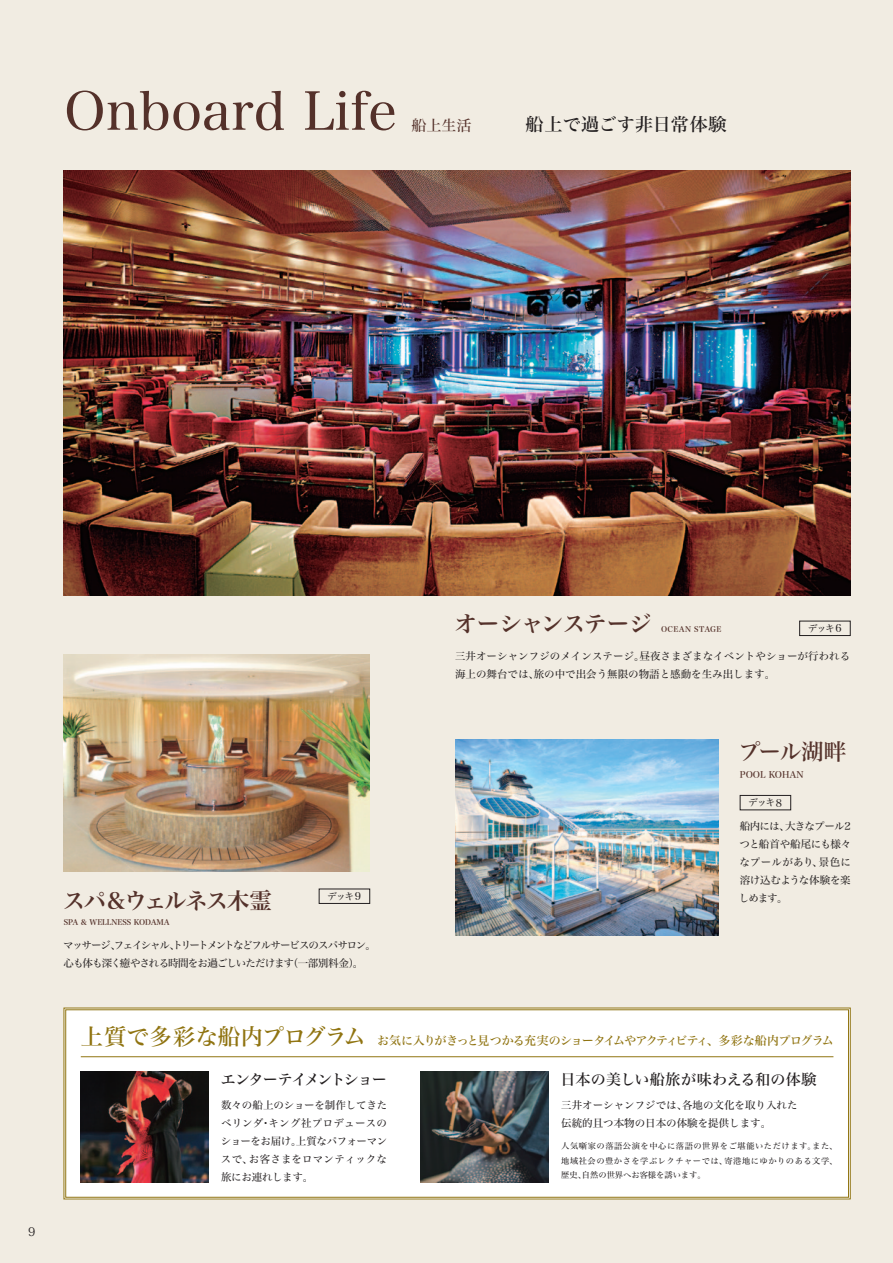
<style>
.page{position:relative;width:893px;height:1263px;background:#f1ece2}
.page>*{position:absolute;margin:0;border:0;box-sizing:border-box;transform-origin:0 0}
.t1{font:52.5px "Hira Min Std N W4";color:#54312a}
.t2{font:22.5px "Hira Min Std N W6";letter-spacing:-.06em;color:#54312a}
.t3{font:22.5px "Hira Min Std N W6";letter-spacing:-.005em;color:#54312a}
.t4{font:22.5px "Hira Min Std N W5";letter-spacing:-.05em;color:#54312a}
.t5{font:18px "Hira Min Std N W5";letter-spacing:.015em;color:#231f20}
.t6{font:15px "Hira Min Std N W5";letter-spacing:.025em;color:#231f20}
.t7{font:15px "Hira Min Std N W5";letter-spacing:-.09em;color:#231f20}
.t8{font:12px "Hira Min Std N W5";letter-spacing:-.065em;color:#907411}
.t9{font:12px "Koz Min Pro";color:#231f20}
.t10{font:10.5px/18px "Hira Min Std N W4";color:#231f20}
.t11{font:10.5px/18px "Hira Min Std N W4";letter-spacing:-.1em;color:#231f20}
.t12{font:9.75px "Hira Min Std N W4";letter-spacing:-.115em;color:#231f20}
.t13{font:9px "Hira Min Std N W5";color:#54312a}
.t14{font:8.25px/14.2px "Hira Min Std N W4";letter-spacing:.065em;color:#231f20;text-align:justify}
.t15{font:7.5px "Hira Min Std N W6";color:#54312a}
.t16{font:7.5px "Hira Min Std N W6";letter-spacing:.05em;color:#54312a}
.s1{font-family:"Hira Min Std N W4";font-size:15px;color:#54312a}
.s2{font-family:"Hira Min Std N W4"}
.s3{font-size:10.5px}
.s4{font-size:22.5px}
</style>
<div class="page">
<img style="left:64px;top:170px;width:786px;height:425px">
<img style="left:64px;top:655px;width:306px;height:217px">
<img style="left:455px;top:740px;width:264px;height:195px">
<div style="left:319px;top:889px;width:51px;height:15px;border:1px solid #231f20"></div>
<div style="left:799px;top:621px;width:51px;height:15px;border:1px solid #231f20"></div>
<div style="left:740px;top:795px;width:51px;height:15px;border:1px solid #231f20"></div>
<svg style="left:64px;top:1008px;width:787px;height:191px;background:#e7e3e1"></svg>
<img style="left:421px;top:1071px;width:128px;height:111px">
<p class="t1" style="left:64px;top:74px;width:334px">Onboard Life</p>
<p class="t5" style="left:397px;top:112px;width:332px"><span class="s1">　船上生活</span><span class="s2">　　　</span>船上で過ごす非日常体験</p>
<p class="t9" style="left:28px;top:1223px;width:9px">9</p>
<p class="t3" style="left:454px;top:607px;width:199px">オーシャンステージ</p>
<p class="t12" style="left:808px;top:621px;width:35px">デッキ <span class="s3">6</span></p>
<p class="t16" style="left:661px;top:624px;width:62px">OCEAN STAGE</p>
<p class="t10" style="left:455px;top:647px;width:397px">三井オーシャンフジのメインステージ。昼夜さまざまなイベントやショーが行われる海上の舞台では、旅の中で出会う無限の物語と感動を生み出します。</p>
<p class="t4" style="left:738px;top:735px;width:109px">プール湖畔</p>
<p class="t13" style="left:740px;top:768px;width:65px">POOL KOHAN</p>
<p class="t2" style="left:63px;top:884px;width:210px">スパ＆ウェルネス木霊</p>
<p class="t15" style="left:64px;top:917px;width:108px">SPA &amp; WELLNESS KODAMA</p>
<p class="t12" style="left:327px;top:889px;width:35px">デッキ <span class="s3">9</span></p>
<p class="t11" style="left:63px;top:936px;width:314px">マッサージ、フェイシャル、トリートメントなどフルサービスのスパサロン。心も体も深く癒やされる時間をお過ごしいただけます（一部別料金）。</p>
<p class="t12" style="left:748px;top:796px;width:35px">デッキ <span class="s3">8</span></p>
<p class="t10" style="left:739px;top:817px;width:114px;text-align:justify">船内には、大きなプール2つと船首や船尾にも様々なプールがあり、景色に溶け込むような体験を楽しめます。</p>
<p class="t8" style="left:81px;top:1031px;width:755px"><span class="s4">上質で多彩な船内プログラム</span>　お気に入りがきっと見つかる充実のショータイムやアクティビティ、多彩な船内プログラム</p>
<p class="t7" style="left:221px;top:1068px;width:168px">エンターテイメントショー</p>
<p class="t10" style="left:221px;top:1096px;width:168px;text-align:justify">数々の船上のショーを制作してきたベリンダ・キング社プロデュースのショーをお届け。上質なパフォーマンスで、お客さまをロマンティックな旅にお連れします。</p>
<p class="t6" style="left:560px;top:1068px;width:258px">日本の美しい船旅が味わえる和の体験</p>
<p class="t10" style="left:561px;top:1095px;width:238px">三井オーシャンフジでは、各地の文化を取り入れた伝統的且つ本物の日本の体験を提供します。</p>
<p class="t14" style="left:561px;top:1139px;width:278px">人気噺家の落語公演を中心に落語の世界をご堪能いただけます。また、地域社会の豊かさを学ぶレクチャーでは、寄港地にゆかりのある文学、歴史、自然の世界へお客様を誘います。</p>
</div>
